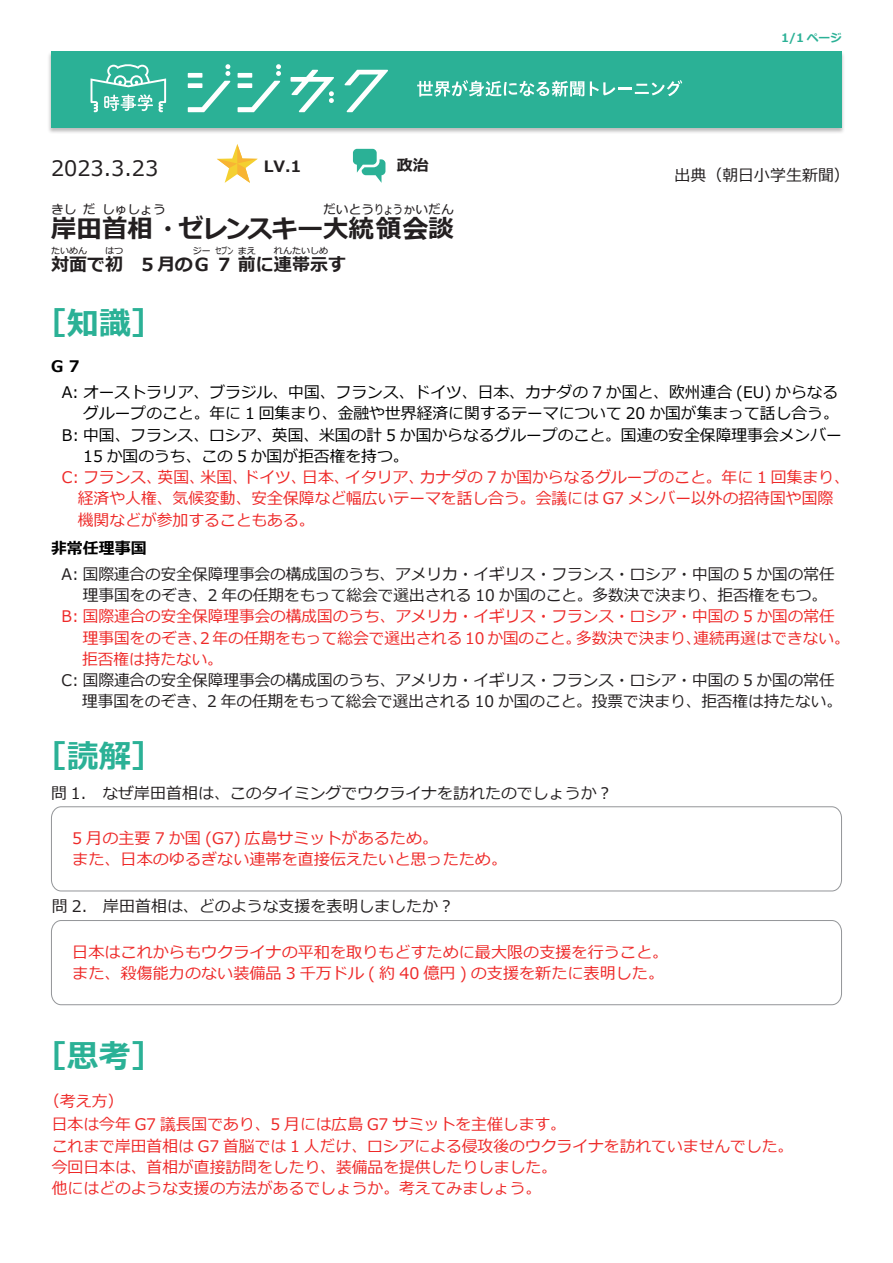
<style>
.page{position:relative;width:893px;height:1263px;background:#fff}
.page>*{position:absolute;margin:0;border:0;box-sizing:border-box;transform-origin:0 0}
.t1{font:700 31.95px "Meiryo";color:#2bb196}
.t2{font:700 25.5px "Meiryo";color:#231f20}
.t3{font:21.3px "Meiryo";color:#231f20}
.t4{font:700 18px "Meiryo";color:#231f20}
.t5{font:15.9px "Meiryo";color:#ee2928}
.t6{font:15.9px "Meiryo";color:#231f20}
.t7{font:15.9px "Meiryo";color:#000}
.t8{font:700 15.9px "Meiryo";color:#000}
.t9{font:700 15.6px "Meiryo";color:#231f20}
.t10{font:700 12.75px "Meiryo";color:#231f20}
.t11{font:700 11.7px "Meiryo";color:#2bb196}
.t12{font:700 9px "Meiryo";color:#231f20}
.t13{font:700 9px "Meiryo";color:#231f20;scale:.66 1}
</style>
<div class="page">
<svg style="left:51px;top:806px;width:791px;height:86px"></svg>
<svg style="left:51px;top:920px;width:791px;height:85px"></svg>
<svg style="left:353px;top:149px;width:32px;height:34px"></svg>
<svg style="left:217px;top:144px;width:41px;height:39px"></svg>
<div style="left:47px;top:51px;width:799px;height:83px;background:#231f20;opacity:.3"></div>
<div style="left:51px;top:51px;width:791px;height:77px;background:#2bb196"></div>
<svg style="left:188px;top:64px;width:43px;height:48px"></svg>
<div style="left:188px;top:83px;width:14px;height:5px;background:#fff"></div>
<svg style="left:238px;top:64px;width:43px;height:48px"></svg>
<div style="left:238px;top:83px;width:14px;height:5px;background:#fff"></div>
<div style="left:238px;top:73px;width:14px;height:5px;background:#fff"></div>
<svg style="left:291px;top:70px;width:43px;height:42px"></svg>
<svg style="left:344px;top:70px;width:44px;height:42px"></svg>
<svg style="left:91px;top:64px;width:75px;height:48px"></svg>
<svg style="left:417px;top:80px;width:167px;height:17px"></svg>
<svg style="left:590px;top:81px;width:25px;height:15px"></svg>
<hr style="left:618px;top:87px;width:14px;height:3px;background:#fff">
<svg style="left:635px;top:80px;width:47px;height:16px"></svg>
<p class="t3" style="left:51px;top:153px;width:109px">2023.3.23</p>
<p class="t9" style="left:264px;top:155px;width:39px">LV.1</p>
<p class="t9" style="left:397px;top:154px;width:33px">政治</p>
<p class="t10" style="left:51px;top:201px;width:27px">きし</p>
<p class="t10" style="left:83px;top:201px;width:14px">だ</p>
<p class="t10" style="left:102px;top:201px;width:65px">しゅしょう</p>
<p class="t10" style="left:323px;top:201px;width:132px">だいとうりょうかいだん</p>
<p class="t2" style="left:51px;top:211px;width:404px">岸田首相・ゼレンスキー大統領会談</p>
<p class="t12" style="left:51px;top:244px;width:38px">たいめん</p>
<p class="t12" style="left:105px;top:244px;width:20px">はつ</p>
<p class="t12" style="left:193px;top:244px;width:20px">ジー</p>
<p class="t13" style="left:215px;top:244px;width:29px">セブン</p>
<p class="t12" style="left:238px;top:244px;width:20px">まえ</p>
<p class="t12" style="left:274px;top:244px;width:56px">れんたいしめ</p>
<p class="t4" style="left:51px;top:252px;width:297px">対面で初　5 月のＧ 7 前に連帯示す</p>
<p class="t1" style="left:35px;top:301px;width:129px">［知識[</p>
<p class="t11" style="left:781px;top:30px;width:62px">1/1 ページ</p>
<p class="t6" style="left:674px;top:164px;width:177px">出典（朝日小学生新聞(</p>
<p class="t8" style="left:51px;top:355px;width:30px">G 7</p>
<p class="t7" style="left:62px;top:381px;width:778px">A: オーストラリア、ブラジル、中国、フランス、ドイツ、日本、カナダの 7 か国と、欧州連合 (EU) からなる</p>
<p class="t7" style="left:83px;top:402px;width:757px">グループのこと。年に 1 回集まり、金融や世界経済に関するテーマについて 20 か国が集まって話し合う。</p>
<p class="t7" style="left:62px;top:424px;width:782px">B: 中国、フランス、ロシア、英国、米国の計 5 か国からなるグループのこと。国連の安全保障理事会メンバー</p>
<p class="t7" style="left:83px;top:445px;width:327px">15 か国のうち、この 5 か国が拒否権を持つ。</p>
<p class="t5" style="left:420px;top:466px;width:432px">カナダの 7 か国からなるグループのこと。年に 1 回集まり、</p>
<p class="t5" style="left:158px;top:466px;width:49px">英国、</p>
<p class="t5" style="left:302px;top:466px;width:49px">日本、</p>
<p class="t5" style="left:201px;top:466px;width:49px">米国、</p>
<p class="t5" style="left:244px;top:466px;width:65px">ドイツ、</p>
<p class="t5" style="left:345px;top:466px;width:80px">イタリア、</p>
<p class="t5" style="left:62px;top:466px;width:102px">C: フランス、</p>
<p class="t5" style="left:78px;top:487px;width:757px">経済や人権、気候変動、安全保障など幅広いテーマを話し合う。会議には G7 メンバー以外の招待国や国際</p>
<p class="t5" style="left:78px;top:509px;width:238px">機関などが参加することもある。</p>
<p class="t8" style="left:51px;top:537px;width:97px">非常任理事国</p>
<p class="t6" style="left:62px;top:563px;width:775px">A: 国際連合の安全保障理事会の構成国のうち、アメリカ・イギリス・フランス・ロシア・中国の 5 か国の常任</p>
<p class="t6" style="left:83px;top:584px;width:745px">理事国をのぞき、2 年の任期をもって総会で選出される 10 か国のこと。多数決で決まり、拒否権をもつ。</p>
<p class="t5" style="left:62px;top:605px;width:775px">B: 国際連合の安全保障理事会の構成国のうち、アメリカ・イギリス・フランス・ロシア・中国の 5 か国の常任</p>
<p class="t5" style="left:693px;top:627px;width:158px">連続再選はできない。</p>
<p class="t5" style="left:83px;top:627px;width:500px">理事国をのぞき 2、年の任期をもって総会で選出される 10 か国のこと。</p>
<p class="t5" style="left:51px;top:648px;width:173px">　　拒否権は持たない。</p>
<p class="t6" style="left:62px;top:669px;width:775px">C: 国際連合の安全保障理事会の構成国のうち、アメリカ・イギリス・フランス・ロシア・中国の 5 か国の常任</p>
<p class="t6" style="left:51px;top:690px;width:792px">　　理事国をのぞき、2 年の任期をもって総会で選出される 10 か国のこと。投票で決まり、拒否権は持たない。</p>
<p class="t5" style="left:576px;top:627px;width:127px">多数決で決まり、</p>
<p class="t1" style="left:35px;top:734px;width:129px">［読解[</p>
<p class="t6" style="left:51px;top:783px;width:563px">問 1.　なぜ岸田首相は、このタイミングでウクライナを訪れたのでしょうか?</p>
<p class="t5" style="left:72px;top:827px;width:367px">5 月の主要 7 か国 G( 7) 広島サミットがあるため。</p>
<p class="t5" style="left:72px;top:848px;width:436px">また、日本のゆるぎない連帯を直接伝えたいと思ったため。</p>
<p class="t6" style="left:52px;top:895px;width:400px">問 2.　岸田首相は、どのような支援を表明しましたか ?</p>
<p class="t5" style="left:72px;top:941px;width:597px">日本はこれからもウクライナの平和を取りもどすために最大限の支援を行うこと。</p>
<p class="t5" style="left:72px;top:962px;width:593px">また、殺傷能力のない装備品 3 千万ドル ( 約 40 億円 ) の支援を新たに表明した。</p>
<p class="t1" style="left:35px;top:1034px;width:129px">［思考[</p>
<p class="t5" style="left:44px;top:1090px;width:81px">（考え方(</p>
<p class="t5" style="left:52px;top:1113px;width:516px">日本は今年 G7 議長国であり、5 月には広島 G7 サミットを主催します。</p>
<p class="t5" style="left:52px;top:1135px;width:743px">これまで岸田首相は G7 首脳では 1 人だけ、ロシアによる侵攻後のウクライナを訪れていませんでした。</p>
<p class="t5" style="left:52px;top:1156px;width:507px">今回日本は、首相が直接訪問をしたり、装備品を提供したりしました。</p>
<p class="t5" style="left:52px;top:1177px;width:491px">他にはどのような支援の方法があるでしょうか。考えてみましょう。</p>
</div>
